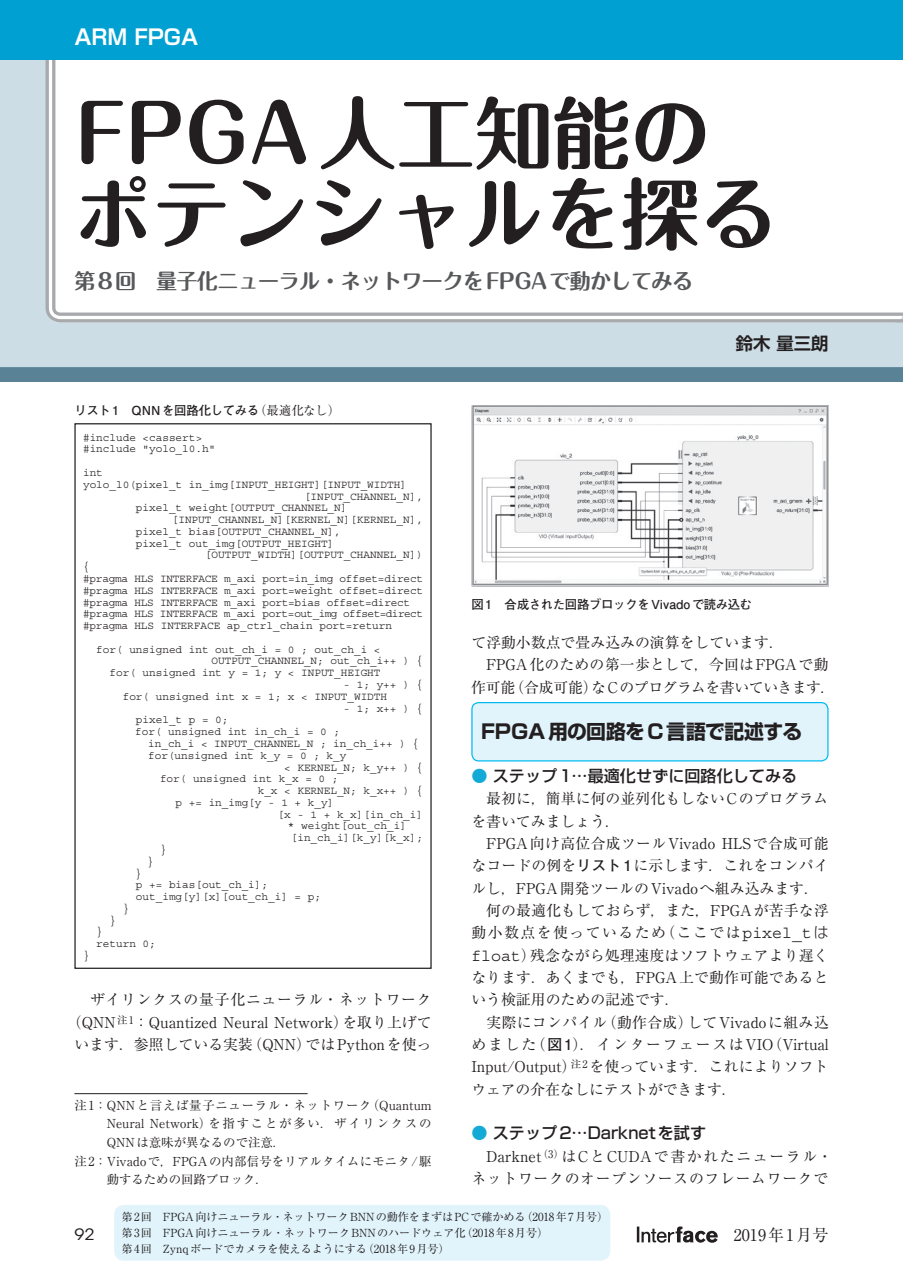
<style>
.page{position:relative;width:903px;height:1275px;background:#fff}
.page>*{position:absolute;margin:0;border:0;box-sizing:border-box;transform-origin:0 0}
.t1{font:700 78.05px/80.7px "Maru Fo Pro";color:#231f20}
.t2{font:700 21px "Maru Fo Pro";letter-spacing:-.03em;color:#57585a}
.t3{font:700 21px "Shin Go Pro De";color:#fff}
.t4{font:700 19.78px "Shin Go Pro";color:#231f20}
.t5{font:700 17.32px "Shin Go Pro De";color:#231f20}
.t6{font:500 16.1px "Shin Go Pro";color:#231f20}
.t7{font:16.1px "Ryumin Pro";color:#231f20}
.t8{font:15.58px "ITC Avant Garde Std";color:#231f20;scale:1.11 1}
.t9{font:14.88px/22.4px "Ryumin Pro";letter-spacing:.005em;color:#231f20}
.t10{font:14.88px/22.4px "Ryumin Pro";letter-spacing:.045em;color:#231f20}
.t11{font:12.42px "Ryumin Pro";color:#231f20}
.t12{font:700 12.42px "Futo Go B101 Pro";letter-spacing:-.035em;color:#231f20}
.t13{font:12.42px "Ryumin Pro";letter-spacing:.06em;color:#231f20}
.t14{font:12.42px "Ryumin Pro";letter-spacing:.14em;color:#231f20}
.t15{font:11.2px/16.1px "Ryumin Pro";letter-spacing:-.01em;color:#231f20}
.t16{font:11.03px/11.7px "Courier Std";color:#231f20}
.t17{font:11.03px "Courier Std";letter-spacing:-.02em;color:#231f20}
.s1{font-family:"Ryumin Pro";font-weight:400}
.s2{color:#13aad6}
.s3{font-family:"Futo Go B101 Pro";font-weight:700}
.s4{font-family:"Courier Std";font-size:16.45px}
.s5{font-family:"Shin Go Pro";font-weight:300}
</style>
<div class="page">
<svg style="left:637px;top:1226px;width:81px;height:17px"></svg>
<div style="left:114px;top:1205px;width:496px;height:56px;background:#e1f4fc;border-radius:10px"></div>
<img style="left:471px;top:405px;width:357px;height:182px">
<div style="left:472px;top:703px;width:356px;height:58px;background:#e1f4fc;border-radius:7px"></div>
<div style="left:471px;top:702px;width:357px;height:59px;border:1px solid #00baf1;border-radius:7px"></div>
<hr style="left:74px;top:1093px;width:234px;height:1px;background:#231f20">
<div style="left:0;top:50px;width:903px;height:332px;background:#cddde6"></div>
<svg style="left:45px;top:60px;width:858px;height:263px;background:#c9cbce"></svg>
<div style="left:50px;top:60px;width:853px;height:257px;background:#fff"></div>
<div style="left:0;top:367px;width:903px;height:15px;background:#5a8297"></div>
<div style="left:0;top:0;width:903px;height:60px;background:#00a1d2"></div>
<h2 class="t3" style="left:74px;top:20px;width:125px">ARM FPGA</h2>
<h1 class="t1" style="left:74px;top:84px;width:705px">FPGA人工知能のポテンシャルを探る</h1>
<h2 class="t2" style="left:74px;top:264px;width:620px">第8回　量子化ニューラル・ネットワークをFPGAで動かしてみる</h2>
<h3 class="t5" style="left:736px;top:329px;width:94px">鈴木 量三朗</h3>
<p class="t12" style="left:74px;top:401px;width:267px">リスト1　QNNを回路化してみる<span class="s1">（最適化なし）</span></p>
<p class="t16" style="left:83px;top:431px;width:134px">#include &lt;cassert&gt; #include "yolo_l0.h"</p>
<p class="t16" style="left:83px;top:467px;width:21px">int</p>
<p class="t16" style="left:83px;top:478px;width:325px">yolo_l0(pixel_t in_img[INPUT_HEIGHT][INPUT_WIDTH]</p>
<p class="t16" style="left:304px;top:490px;width:120px">[INPUT_CHANNEL_N],</p>
<p class="t16" style="left:136px;top:502px;width:213px">pixel_t weight[OUTPUT_CHANNEL_N]</p>
<p class="t16" style="left:172px;top:514px;width:253px">[INPUT_CHANNEL_N][KERNEL_N][KERNEL_N],</p>
<p class="t16" style="left:136px;top:526px;width:206px">pixel_t bias[OUTPUT_CHANNEL_N],</p>
<p class="t16" style="left:136px;top:537px;width:200px">pixel_t out_img[OUTPUT_HEIGHT]</p>
<p class="t16" style="left:205px;top:549px;width:220px">[OUTPUT_WIDTH][OUTPUT_CHANNEL_N])</p>
<p class="t16" style="left:83px;top:561px;width:8px">{</p>
<p class="t17" style="left:83px;top:572px;width:341px">#pragma HLS INTERFACE m_axi port=in_img offset=direct</p>
<p class="t17" style="left:83px;top:584px;width:341px">#pragma HLS INTERFACE m_axi port=weight offset=direct</p>
<p class="t17" style="left:83px;top:596px;width:329px">#pragma HLS INTERFACE m_axi port=bias offset=direct</p>
<p class="t17" style="left:83px;top:608px;width:341px">#pragma HLS INTERFACE m_axi port=out_img offset=direct</p>
<p class="t16" style="left:83px;top:620px;width:310px">#pragma HLS INTERFACE ap_ctrl_chain port=return</p>
<p class="t16" style="left:96px;top:643px;width:286px">for( unsigned int out_ch_i = 0 ; out_ch_i &lt;</p>
<p class="t16" style="left:211px;top:655px;width:213px">OUTPUT_CHANNEL_N; out_ch_i++ ) {</p>
<p class="t16" style="left:110px;top:667px;width:272px">for( unsigned int y = 1; y &lt; INPUT_HEIGHT</p>
<p class="t16" style="left:123px;top:679px;width:302px;text-indent:221px">- 1; y++ ) { for( unsigned int x = 1; x &lt; INPUT_WIDTH</p>
<p class="t16" style="left:344px;top:702px;width:81px">- 1; x++ ) {</p>
<p class="t16" style="left:136px;top:714px;width:94px">pixel_t p = 0;</p>
<p class="t16" style="left:135px;top:726px;width:206px">for( unsigned int in_ch_i = 0 ;</p>
<p class="t16" style="left:148px;top:738px;width:272px">in_ch_i &lt; INPUT_CHANNEL_N ; in_ch_i++ ) {</p>
<p class="t16" style="left:148px;top:749px;width:200px">for(unsigned int k_y = 0 ; k_y</p>
<p class="t16" style="left:284px;top:761px;width:140px">&lt; KERNEL_N; k_y++ ) {</p>
<p class="t16" style="left:160px;top:773px;width:180px">for( unsigned int k_x = 0 ;</p>
<p class="t16" style="left:258px;top:785px;width:167px">k_x &lt; KERNEL_N; k_x++ ) {</p>
<p class="t16" style="left:176px;top:797px;width:160px">p += in_img[y - 1 + k_y]</p>
<p class="t16" style="left:278px;top:808px;width:147px">[x - 1 + k_x][in_ch_i]</p>
<p class="t16" style="left:288px;top:820px;width:120px">* weight[out_ch_i]</p>
<p class="t16" style="left:291px;top:832px;width:134px">[in_ch_i][k_y][k_x];</p>
<p class="t16" style="left:160px;top:844px;width:8px">}</p>
<p class="t16" style="left:147px;top:855px;width:8px">}</p>
<p class="t16" style="left:135px;top:867px;width:8px">}</p>
<p class="t16" style="left:136px;top:879px;width:134px">p += bias[out_ch_i];</p>
<p class="t16" style="left:136px;top:891px;width:187px">out_img[y][x][out_ch_i] = p;</p>
<p class="t16" style="left:123px;top:903px;width:8px">}</p>
<p class="t16" style="left:110px;top:914px;width:8px">}</p>
<p class="t16" style="left:96px;top:926px;width:61px">}<br>return 0;</p>
<p class="t16" style="left:83px;top:950px;width:8px">}</p>
<h3 class="t9" style="left:67px;top:987px;width:366px;text-align:center">　ザイリンクスの量子化ニューラル・ネットワーク（QNN<sup>注1</sup>：Quantized Neural Network）を取り上げています．参照している実装（QNN）ではPythonを使っ</h3>
<p class="t13" style="left:74px;top:1095px;width:359px">注1：QNNと言えば量子ニューラル・ネットワーク（Quantum</p>
<p class="t14" style="left:107px;top:1114px;width:326px">Neural Network）を指すことが多い．ザイリンクスの</p>
<p class="t11" style="left:107px;top:1132px;width:180px">QNNは意味が異なるので注意．</p>
<p class="t11" style="left:74px;top:1151px;width:359px">注2：Vivadoで，FPGAの内部信号をリアルタイムにモニタ/駆</p>
<p class="t11" style="left:107px;top:1170px;width:163px">動するための回路ブロック．</p>
<p class="t12" style="left:471px;top:594px;width:282px">図1　合成された回路ブロックをVivadoで読み込む</p>
<h3 class="t9" style="left:471px;top:630px;width:366px">て浮動小数点で畳み込みの演算をしています．　FPGA化のための第一歩として，今回はFPGAで動作可能（合成可能）なCのプログラムを書いていきます．</h3>
<h3 class="t4" style="left:481px;top:716px;width:323px">FPGA用の回路をC言語で記述する</h3>
<h3 class="t6" style="left:471px;top:763px;width:327px"><span class="s2">●</span> ステップ1…最適化せずに回路化してみる</h3>
<p class="t9" style="left:471px;top:787px;width:359px">　最初に，簡単に何の並列化もしないCのプログラムを書いてみましょう．<br>　FPGA向け高位合成ツールVivado HLSで合成可能なコードの例を<span class="s3">リスト1</span>に示します．これをコンパイルし，FPGA開発ツールのVivadoへ組み込みます．　何の最適化もしておらず，また，FPGAが苦手な浮動小数点を使っているため（ここでは<span class="s4">pixel_t</span><span class="s5">は</span><span class="s4">float</span>）残念ながら処理速度はソフトウェアより遅くなります．あくまでも，FPGA上で動作可能であるという検証用のための記述です．<br>　実際にコンパイル（動作合成）してVivadoに組み込めました（<span class="s3">図1</span>）．インターフェースはVIO（Virtual<br>Input/Output）<sup>注2</sup> を使っています．これによりソフトウェアの介在なしにテストができます．</p>
<h3 class="t6" style="left:471px;top:1120px;width:236px"><span class="s2">●</span> ステップ2…Darknetを試す</h3>
<h3 class="t10" style="left:471px;top:1144px;width:362px">　Darknet<sup>（3）</sup>はCとCUDAで書かれたニューラル・ネットワークのオープンソースのフレームワークで</h3>
<p class="t15" style="left:122px;top:1208px;width:488px">第2回　FPGA向けニューラル・ネットワークBNNの動作をまずはPCで確かめる（2018年7月号）第3回　FPGA向けニューラル・ネットワークBNNのハードウェア化（2018年8月号）<br>第4回　Zynqボードでカメラを使えるようにする（2018年9月号）</p>
<h3 class="t8" style="left:74px;top:1225px;width:20px">92</h3>
<h3 class="t7" style="left:718px;top:1222px;width:112px">　2019年1月号</h3>
</div>
